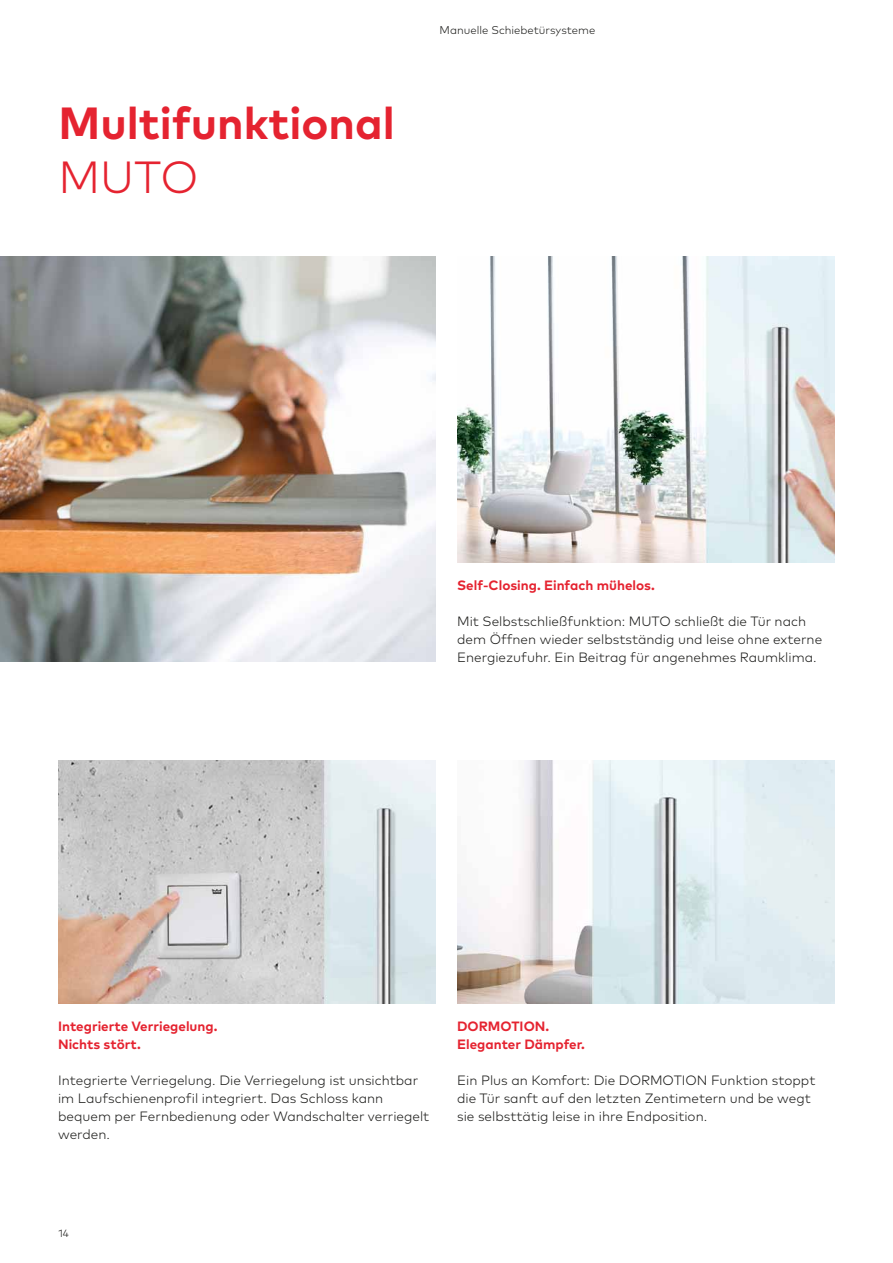
<style>
.page{position:relative;width:893px;height:1263px;background:#fff}
.page>*{position:absolute;margin:0;border:0;box-sizing:border-box;transform-origin:0 0}
.t1{font:700 45px "Mark Pro";color:#e52330}
.t2{font:300 45px "Mark Pro";color:#e52330}
.t3{font:300 13.5px/18px "Mark Pro";color:#1d1d1b}
.t4{font:700 13.5px/18px "Mark Pro";color:#e52330}
.t5{font:300 11.25px "Mark Pro";color:#1d1d1b}
.t6{font:300 10.5px "Mark Pro";color:#1d1d1b}
</style>
<div class="page">
<img style="left:0;top:256px;width:436px;height:405px">
<img style="left:58px;top:760px;width:378px;height:243px">
<img style="left:457px;top:256px;width:377px;height:307px">
<img style="left:457px;top:760px;width:377px;height:243px">
<h1 class="t1" style="left:58px;top:107px;width:338px">Multifunktional</h1>
<h1 class="t2" style="left:58px;top:161px;width:142px">MUTO</h1>
<p class="t5" style="left:440px;top:26px;width:157px">Manuelle Schiebetürsysteme</p>
<p class="t4" style="left:457px;top:577px;width:199px">Self-Closing. Einfach mühelos.</p>
<p class="t3" style="left:457px;top:613px;width:367px">Mit Selbstschließfunktion: MUTO schließt die Tür nach dem Öffnen wieder selbst ständig und leise ohne externe<br>Energiezufuhr. Ein Beitrag für angenehmes Raumklima.</p>
<p class="t4" style="left:58px;top:1018px;width:161px">Integrierte Verriegelung.<br>Nichts stört.</p>
<p class="t3" style="left:58px;top:1072px;width:373px">Integrierte Verriegelung. Die Verriegelung ist unsichtbar im Laufschienen profil integriert. Das Schloss kann bequem per Fernbedienung oder Wandschalter verriegelt werden.</p>
<p class="t4" style="left:457px;top:1018px;width:129px">DORMOTION.<br>Eleganter Dämpfer.</p>
<p class="t3" style="left:457px;top:1072px;width:360px">Ein Plus an Komfort: Die DORMOTION Funktion stoppt die Tür sanft auf den letzten Zentimetern und be wegt sie selbsttätig leise in ihre Endposition.</p>
<p class="t6" style="left:58px;top:1229px;width:12px">14</p>
</div>
